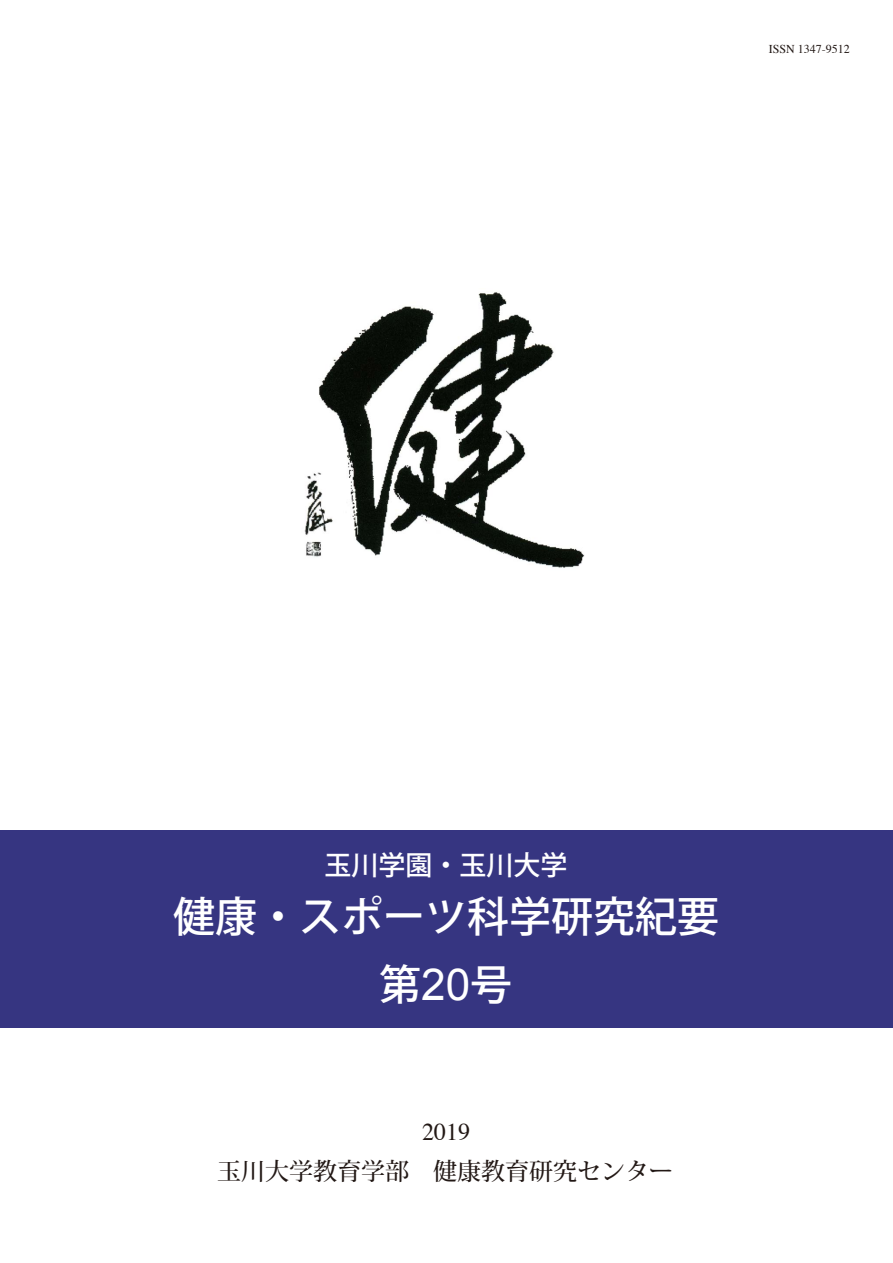
<style>
.page{position:relative;width:893px;height:1263px;background:#fff}
.page>*{position:absolute;margin:0;border:0;box-sizing:border-box;transform-origin:0 0}
.t1{font:500 42px "Koz Go Pro";color:#fff}
.t2{font:500 27px "Koz Go Pro";color:#fff}
.t3{font:500 24px "Koz Min Pro";color:#221815}
.t4{font:24px "Times";color:#221815}
.t5{font:12px "Times";color:#221815}
.s1{font-family:"Arial";font-weight:400;font-size:44.1px}
</style>
<div class="page">
<img style="left:304px;top:292px;width:280px;height:276px">
<div style="left:0;top:830px;width:893px;height:197px;background:#363581"></div>
<p class="t5" style="left:769px;top:37px;width:82px">ISSN 1347-9512</p>
<p class="t2" style="left:325px;top:848px;width:244px">玉川学園・玉川大学</p>
<h1 class="t1" style="left:173px;top:890px;width:548px">健康・スポーツ科学研究紀要</h1>
<h1 class="t1" style="left:379px;top:957px;width:135px">第<span class="s1">20</span>号</h1>
<p class="t4" style="left:422px;top:1109px;width:49px">2019</p>
<p class="t3" style="left:217px;top:1154px;width:457px">玉川大学教育学部　健康教育研究センター</p>
</div>
